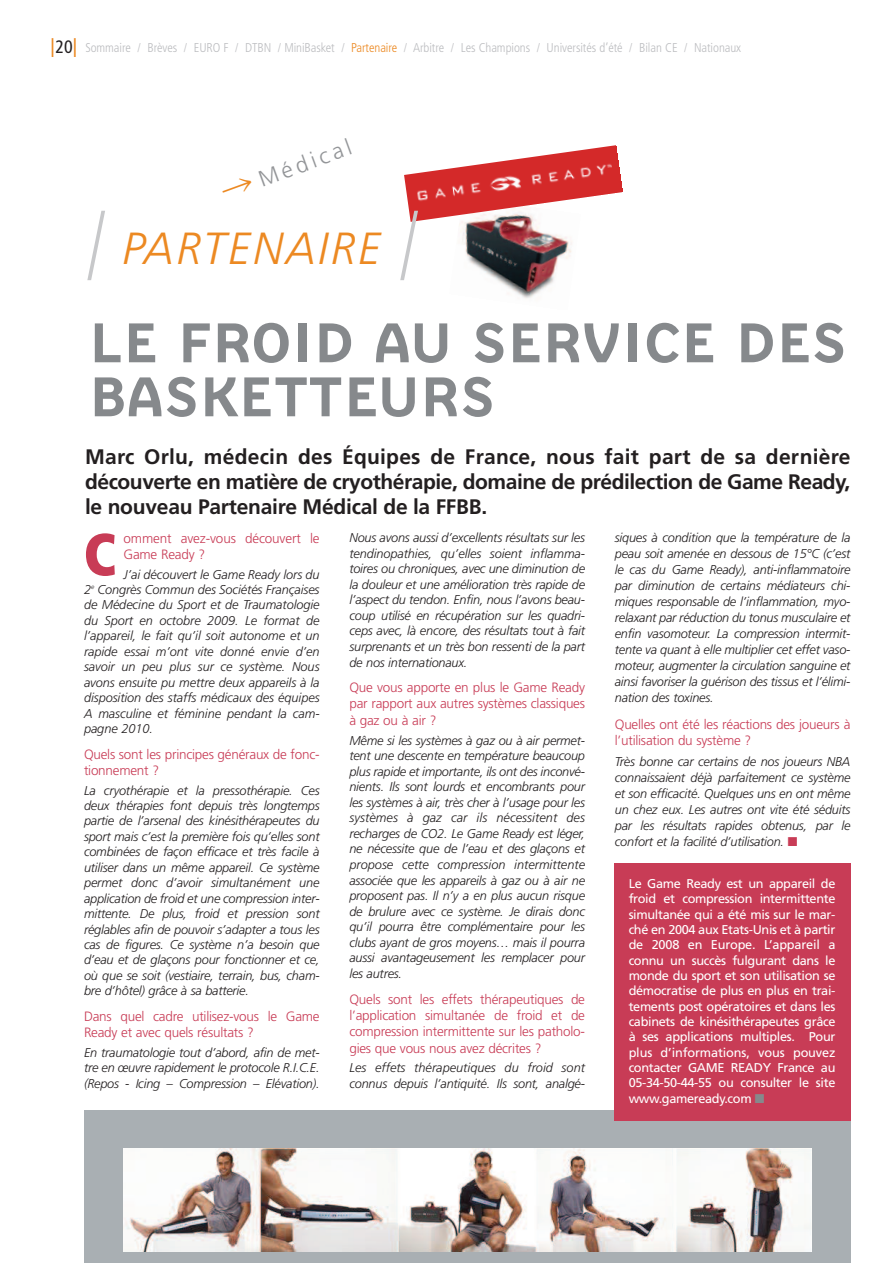
<style>
.page{position:relative;width:893px;height:1263px;background:#fff}
.page>*{position:absolute;margin:0;border:0;box-sizing:border-box;transform-origin:0 0}
.t1{font:900 condensed 59.1px "Frutiger";color:#c83c56;scale:.94 1}
.t2{font:55.5px/54px "FFBB";color:#86898c}
.t3{font:italic 300 45px "Frutiger";letter-spacing:.055em;color:#ec8922}
.t4{font:condensed 27px "Frutiger";color:#ec8922;scale:.67 1}
.t5{font:300 22.5px "Frutiger";color:#939598}
.t6{font:700 21px/25.2px "Frutiger";letter-spacing:-.01em;color:#231f20;text-align:justify}
.t7{font:300 13.5px/16.4px "Frutiger";letter-spacing:-.015em;color:#c83c56}
.t8{font:italic 300 12.75px/15.5px "Frutiger";letter-spacing:-.015em;color:#231f20;text-align:justify}
.t9{font:12.75px/15.3px "Frutiger";letter-spacing:-.03em;color:#fff;text-align:justify}
.t10{font:300 condensed 12.75px "Frutiger";letter-spacing:-.005em;color:#bcbdc0}
.s1{color:#ec8922}
.s2{font-family:"Bundesbahn Pi Three";font-weight:400;font-size:30px;color:#ec8922}
.s3{font-style:normal;font-stretch:condensed;font-size:97.5px;color:#c7c8ca}
.s4{color:#c83c56}
.s5{color:#86898c}
</style>
<div class="page">
<svg style="left:410px;top:188px;width:213px;height:111px"></svg>
<img style="left:404px;top:145px;width:218px;height:76px">
<div style="left:84px;top:1110px;width:766px;height:153px;background:#a9afb3"></div>
<img style="left:123px;top:1148px;width:688px;height:103px">
<div style="left:614px;top:863px;width:236px;height:258px;background:#c83c56"></div>
<h3 class="t4" style="left:50px;top:37px;width:42px">I<sup>20</sup>I</h3>
<p class="t10" style="left:85px;top:42px;width:657px">Sommaire / Brèves / EURO F / DTBN / MiniBasket / <span class="s1">Partenaire</span> / Arbitre / Les Champions / Universités d’été / Bilan CE / Nationaux</p>
<h3 class="t5" style="left:220px;top:184px;width:138px;rotate:-20deg"><span class="s2">-</span> Médical</h3>
<h3 class="t3" style="left:87px;top:231px;width:334px"><span class="s3">/</span> PARTENAIRE <span class="s3">/</span></h3>
<h2 class="t2" style="left:89px;top:316px;width:760px">LE FROID AU SERVICE DES<br>BASKETTEURS</h2>
<h3 class="t6" style="left:85px;top:446px;width:767px">Marc Orlu, médecin des Équipes de France, nous fait part de sa dernière découverte en matière de cryothérapie, domaine de prédilection de Game Ready, le nouveau Partenaire Médical de la FFBB.</h3>
<p class="t7" style="left:124px;top:531px;width:198px">omment avez-vous découvert le<br>Game Ready ?</p>
<p class="t8" style="left:84px;top:567px;width:237px;text-indent:40px">J’ai découvert le Game Ready lors du 2<sup>e</sup> Congrès Commun des Sociétés Françaises de Médecine du Sport et de Traumatologie du Sport en octobre 2009. Le format de l’appareil, le fait qu’il soit autonome et un rapide essai m’ont vite donné envie d’en savoir un peu plus sur ce système. Nous avons ensuite pu mettre deux appareils à la disposition des staffs médicaux des équipes A masculine et féminine pendant la cam&shy;pagne 2010.</p>
<p class="t7" style="left:84px;top:747px;width:237px">Quels sont les principes généraux de fonc&shy;tionnement ?</p>
<p class="t8" style="left:84px;top:783px;width:237px">La cryothérapie et la pressothérapie. Ces deux thérapies font depuis très longtemps partie de l’arsenal des kinésithérapeutes du sport mais c’est la première fois qu’elles sont combinées de façon efficace et très facile à utiliser dans un même appareil. Ce système permet donc d’avoir simultanément une application de froid et une compression inter&shy;mittente. De plus, froid et pression sont réglables afin de pouvoir s’adapter a tous les cas de figures. Ce système n’a besoin que d’eau et de glaçons pour fonctionner et ce, où que se soit (vestiaire, terrain, bus, cham&shy;bre d’hôtel) grâce à sa batterie.</p>
<p class="t7" style="left:84px;top:1009px;width:237px">Dans quel cadre utilisez-vous le Game<br>Ready et avec quels résultats ?</p>
<p class="t8" style="left:84px;top:1046px;width:237px">En traumatologie tout d’abord, afin de met&shy;tre en œuvre rapidement le protocole R.I.C.E. (Repos - Icing – Compression – Elévation).</p>
<p class="t8" style="left:615px;top:531px;width:237px;line-height:16px">siques à condition que la température de la peau soit amenée en dessous de 15°C (c’est le cas du Game Ready), anti-inflammatoire par diminution de certains médiateurs chi&shy;miques responsable de l’inflammation, myo&shy;relaxant par réduction du tonus musculaire et enfin vasomoteur. La compression intermit&shy;tente va quant à elle multiplier cet effet vaso&shy;moteur, augmenter la circulation sanguine et ainsi favoriser la guérison des tissus et l’élimi&shy;nation des toxines.</p>
<p class="t7" style="left:615px;top:716px;width:237px;line-height:16.8px">Quelles ont été les réactions des joueurs à l’utilisation du système ?</p>
<p class="t8" style="left:615px;top:754px;width:237px;line-height:16px">Très bonne car certains de nos joueurs NBA connaissaient déjà parfaitement ce système et son efficacité. Quelques uns en ont même un chez eux. Les autres ont vite été séduits par les résultats rapides obtenus, par le confort et la facilité d’utilisation. <span class="s4">■</span></p>
<p class="t9" style="left:629px;top:877px;width:208px">Le Game Ready est un appareil de froid et compression intermittente simultanée qui a été mis sur le mar&shy;ché en 2004 aux Etats-Unis et à partir de 2008 en Europe. L’appareil a connu un succès fulgurant dans le monde du sport et son utilisation se démocratise de plus en plus en trai&shy;tements post opératoires et dans les cabinets de kinésithérapeutes grâce à ses applications multiples. Pour plus d’informations, vous pouvez contacter GAME READY France au 05-34-50-44-55 ou consulter le site www.gameready.com <span class="s5">■</span></p>
<p class="t8" style="left:349px;top:531px;width:237px">Nous avons aussi d’excellents résultats sur les tendinopathies, qu’elles soient inflamma&shy;toires ou chroniques, avec une diminution de la douleur et une amélioration très rapide de l’aspect du tendon. Enfin, nous l’avons beau&shy;coup utilisé en récupération sur les quadri&shy;ceps avec, là encore, des résultats tout à fait surprenants et un très bon ressenti de la part de nos internationaux.</p>
<p class="t7" style="left:349px;top:680px;width:237px;text-align:justify">Que vous apporte en plus le Game Ready par rapport aux autres systèmes classiques à gaz ou à air ?</p>
<p class="t8" style="left:349px;top:733px;width:237px">Même si les systèmes à gaz ou à air permet&shy;tent une descente en température beaucoup plus rapide et importante, ils ont des inconvé&shy;nients. Ils sont lourds et encombrants pour les systèmes à air, très cher à l’usage pour les systèmes à gaz car ils nécessitent des recharges de CO2. Le Game Ready est léger, ne nécessite que de l’eau et des glaçons et propose cette compression intermittente associée que les appareils à gaz ou à air ne proposent pas. Il n’y a en plus aucun risque de brulure avec ce système. Je dirais donc qu’il pourra être complémentaire pour les clubs ayant de gros moyens… mais il pourra aussi avantageusement les remplacer pour les autres.</p>
<p class="t7" style="left:349px;top:992px;width:237px;text-align:justify">Quels sont les effets thérapeutiques de l’application simultanée de froid et de compression intermittente sur les patholo&shy;gies que vous nous avez décrites ?</p>
<p class="t8" style="left:349px;top:1061px;width:237px">Les effets thérapeutiques du froid sont connus depuis l’antiquité. Ils sont, analgé-</p>
<h1 class="t1" style="left:84px;top:531px;width:36px">C</h1>
</div>
